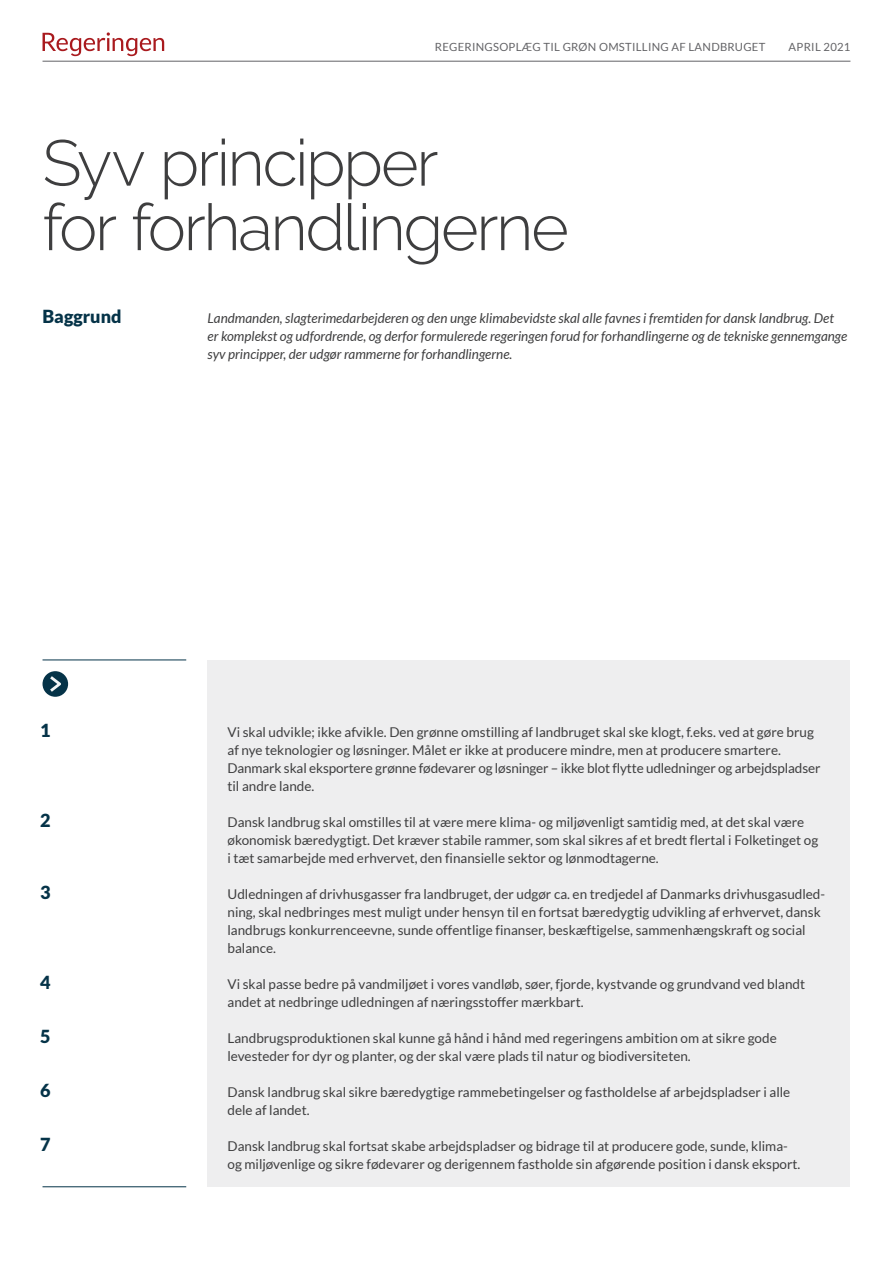
<style>
.page{position:relative;width:893px;height:1263px;background:#fff}
.page>*{position:absolute;margin:0;border:0;box-sizing:border-box;transform-origin:0 0}
.H1_Overskrift_Stor{font:300 64.5px/64.5px "Raleway";letter-spacing:-.035em;color:#3e3e3f}
.H3_Mellemrubrik_12{font:900 18px "Lato";color:#053348}
.P_Brød_Sans_Reg_9_12{font:13.5px/18px "Lato";color:#3e3e3f}
.P_Brød_Sans_Reg_9_12-2{font:italic 13.5px/18px "Lato";color:#3e3e3f}
.t1{font:11.25px "Lato";letter-spacing:.025em;color:#636366}
</style>
<div class="page">
<svg style="left:43px;top:32px;width:121px;height:24px"></svg>
<div style="left:207px;top:660px;width:643px;height:527px;background:#eeeeef"></div>
<hr style="left:43px;top:659px;width:143px;height:1px;background:#053348">
<hr style="left:43px;top:1186px;width:143px;height:1px;background:#053348">
<div style="left:43px;top:671px;width:25px;height:26px;background:#053348;border-radius:50%"></div>
<svg style="left:50px;top:676px;width:11px;height:16px"></svg>
<hr style="left:43px;top:61px;width:807px;height:1px;background:#636366">
<p class="t1" style="left:435px;top:41px;width:332px">REGERINGSOPLÆG TIL GRØN OMSTILLING AF LANDBRUGET</p>
<p class="t1" style="left:789px;top:41px;width:63px">APRIL 2021</p>
<h1 class="H1_Overskrift_Stor" style="left:43px;top:130px;width:528px">Syv principper<br>for forhandlingerne</h1>
<p class="H3_Mellemrubrik_12" style="left:43px;top:306px;width:81px">Baggrund</p>
<p class="P_Brød_Sans_Reg_9_12-2" style="left:207px;top:309px;width:641px">Landmanden, slagterimedarbejderen og den unge klimabevidste skal alle favnes i fremtiden for dansk landbrug. Det er komplekst og udfordrende, og derfor formulerede regeringen forud for forhandlingerne og de tekniske gennemgange syv principper, der udgør rammerne for forhandlingerne.</p>
<p class="H3_Mellemrubrik_12" style="left:40px;top:720px;width:12px">1</p>
<p class="H3_Mellemrubrik_12" style="left:40px;top:810px;width:12px">2</p>
<p class="H3_Mellemrubrik_12" style="left:40px;top:882px;width:12px">3</p>
<p class="H3_Mellemrubrik_12" style="left:40px;top:972px;width:12px">4</p>
<p class="H3_Mellemrubrik_12" style="left:40px;top:1026px;width:12px">5</p>
<p class="H3_Mellemrubrik_12" style="left:40px;top:1080px;width:12px">6</p>
<p class="H3_Mellemrubrik_12" style="left:40px;top:1134px;width:12px">7</p>
<p class="P_Brød_Sans_Reg_9_12" style="left:227px;top:723px;width:594px">Vi skal udvikle; ikke afvikle. Den grønne omstilling af landbruget skal ske klogt, f.eks. ved at gøre brug af nye teknologier og løsninger. Målet er ikke at producere mindre, men at producere smartere.<br>Danmark skal eksportere grønne fødevarer og løsninger – ikke blot flytte udledninger og arbejdspladser til andre lande.</p>
<p class="P_Brød_Sans_Reg_9_12" style="left:227px;top:813px;width:592px">Dansk landbrug skal omstilles til at være mere klima- og miljøvenligt samtidig med, at det skal være økonomisk bæredygtigt. Det kræver stabile rammer, som skal sikres af et bredt flertal i Folketinget og i tæt samarbejde med erhvervet, den finansielle sektor og lønmodtagerne.</p>
<p class="P_Brød_Sans_Reg_9_12" style="left:227px;top:885px;width:599px">Udledningen af drivhusgasser fra landbruget, der udgør ca. en tredjedel af Danmarks drivhusgasudled&shy;ning, skal nedbringes mest muligt under hensyn til en fortsat bæredygtig udvikling af erhvervet, dansk landbrugs konkurrenceevne, sunde offentlige finanser, beskæftigelse, sammenhængskraft og social balance.</p>
<p class="P_Brød_Sans_Reg_9_12" style="left:227px;top:975px;width:579px">Vi skal passe bedre på vandmiljøet i vores vandløb, søer, fjorde, kystvande og grundvand ved blandt andet at nedbringe udledningen af næringsstoffer mærkbart.</p>
<p class="P_Brød_Sans_Reg_9_12" style="left:227px;top:1029px;width:551px">Landbrugsproduktionen skal kunne gå hånd i hånd med regeringens ambition om at sikre gode levesteder for dyr og planter, og der skal være plads til natur og biodiversiteten.</p>
<p class="P_Brød_Sans_Reg_9_12" style="left:227px;top:1083px;width:564px">Dansk landbrug skal sikre bæredygtige rammebetingelser og fastholdelse af arbejdspladser i alle dele af landet.</p>
<p class="P_Brød_Sans_Reg_9_12" style="left:227px;top:1137px;width:574px">Dansk landbrug skal fortsat skabe arbejdspladser og bidrage til at producere gode, sunde, klima&shy;og miljøvenlige og sikre fødevarer og derigennem fastholde sin afgørende position i dansk eksport.</p>
</div>
